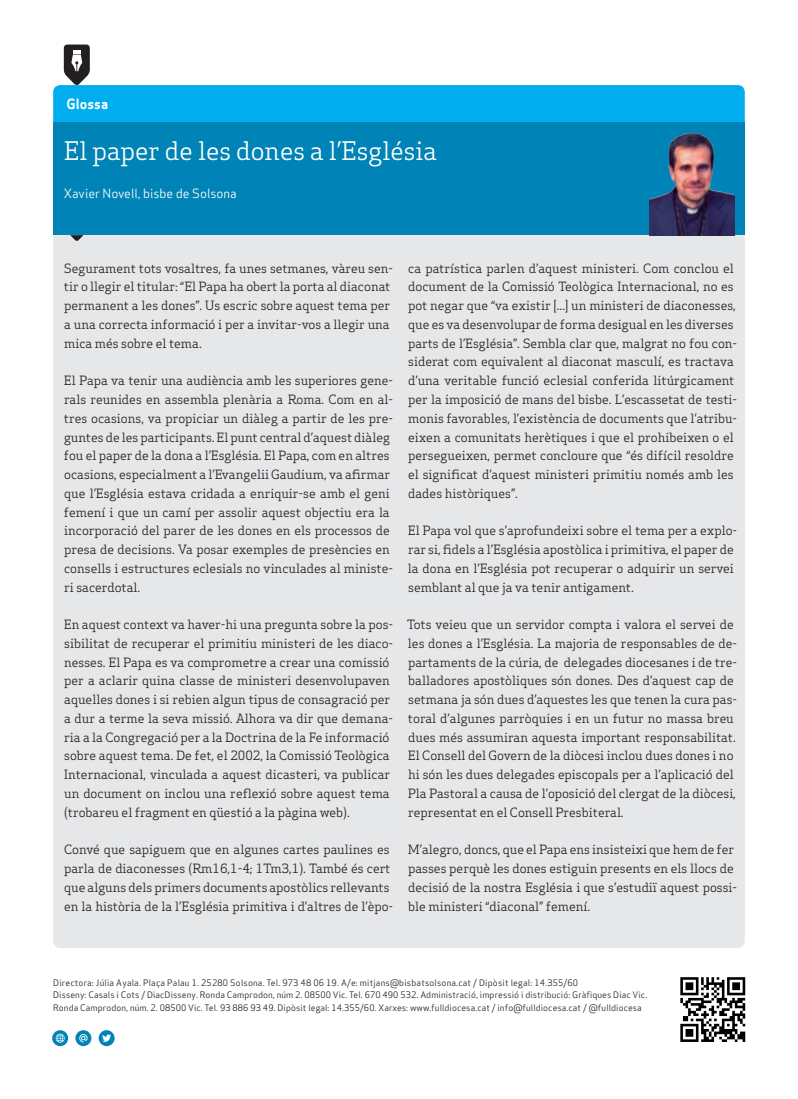
<style>
.page{position:relative;width:798px;height:1099px;background:#fff}
.page>*{position:absolute;margin:0;border:0;box-sizing:border-box;transform-origin:0 0}
.Subtitol_Secció{font:25px "Apex Serif";color:#fff}
.Titular_Secció_Petit{font:13.75px "Apex Sans Bold T";color:#fff}
.Text_General{font:12.5px/18.8px "Apex Serif";color:#231f20}
.Titulars{font:12.5px "Apex Sans Book T";color:#fff}
.Titulars-2{font:8.75px/12.5px "Apex Sans Book T";letter-spacing:.01em;color:#231f20}
</style>
<div class="page">
<div style="left:53px;top:235px;width:691px;height:713px;background:#e6e7e9"></div>
<img style="left:680px;top:977px;width:66px;height:65px">
<svg style="left:52px;top:1030px;width:16px;height:16px"></svg>
<svg style="left:56px;top:1033px;width:9px;height:9px"></svg>
<svg style="left:75px;top:1030px;width:16px;height:16px"></svg>
<svg style="left:79px;top:1033px;width:9px;height:9px"></svg>
<svg style="left:99px;top:1030px;width:16px;height:16px"></svg>
<svg style="left:102px;top:1034px;width:9px;height:8px"></svg>
<div style="left:53px;top:123px;width:691px;height:112px;background:#0083b6"></div>
<svg style="left:53px;top:45px;width:691px;height:78px"></svg>
<img style="left:649px;top:133px;width:84px;height:102px">
<svg style="left:70px;top:235px;width:13px;height:7px"></svg>
<p class="Titular_Secció_Petit" style="left:67px;top:95px;width:43px">Glossa</p>
<p class="Subtitol_Secció" style="left:64px;top:135px;width:374px">El paper de les dones a l’Església</p>
<p class="Titulars" style="left:64px;top:185px;width:174px">Xavier Novell, bisbe de Solsona</p>
<p class="Text_General" style="left:64px;top:258px;width:330px">Segurament tots vosaltres, fa unes setmanes, vàreu sen&shy;tir o llegir el titular: “El Papa ha obert la porta al diaconat permanent a les dones”. Us escric sobre aquest tema per a una correcta informació i per a invitar-vos a llegir una mica més sobre el tema.</p>
<p class="Text_General" style="left:64px;top:371px;width:331px">El Papa va tenir una audiència amb les superiores gene&shy;rals reunides en assembla plenària a Roma. Com en al&shy;tres ocasions, va propiciar un diàleg a partir de les pre&shy;guntes de les participants. El punt central d’aquest diàleg fou el paper de la dona a l’Església. El Papa, com en altres ocasions, especialment a l’Evangelii Gaudium, va afirmar que l’Església estava cridada a enriquir-se amb el geni femení i que un camí per assolir aquest objectiu era la incorporació del parer de les dones en els processos de presa de decisions. Va posar exemples de presències en consells i estructures eclesials no vinculades al ministe&shy;ri sacerdotal.</p>
<p class="Text_General" style="left:64px;top:615px;width:331px">En aquest context va haver-hi una pregunta sobre la pos&shy;sibilitat de recuperar el primitiu ministeri de les diaco&shy;nesses. El Papa es va comprometre a crear una comissió per a aclarir quina classe de ministeri desenvolupaven aquelles dones i si rebien algun tipus de consagració per a dur a terme la seva missió. Alhora va dir que demana&shy;ria a la Congregació per a la Doctrina de la Fe informació sobre aquest tema. De fet, el 2002, la Comissió Teològica Internacional, vinculada a aquest dicasteri, va publicar un document on inclou una reflexió sobre aquest tema (trobareu el fragment en qüestió a la pàgina web).</p>
<p class="Text_General" style="left:64px;top:840px;width:330px">Convé que sapiguem que en algunes cartes paulines es parla de diaconesses (Rm16,1-4; 1Tm3,1). També és cert que alguns dels primers documents apostòlics rellevants en la història de la l’Església primitiva i d’altres de l’èpo-</p>
<p class="Text_General" style="left:408px;top:258px;width:330px">ca patrística parlen d’aquest ministeri. Com conclou el document de la Comissió Teològica Internacional, no es pot negar que “va existir [...] un ministeri de diaconesses, que es va desenvolupar de forma desigual en les diverses parts de l’Església”. Sembla clar que, malgrat no fou con&shy;siderat com equivalent al diaconat masculí, es tractava d’una veritable funció eclesial conferida litúrgicament per la imposició de mans del bisbe. L’escassetat de testi&shy;monis favorables, l’existència de documents que l’atribu&shy;eixen a comunitats herètiques i que el prohibeixen o el persegueixen, permet concloure que “és difícil resoldre el significat d’aquest ministeri primitiu només amb les dades històriques”.</p>
<p class="Text_General" style="left:408px;top:521px;width:330px">El Papa vol que s’aprofundeixi sobre el tema per a explo&shy;rar si, fidels a l’Església apostòlica i primitiva, el paper de la dona en l’Església pot recuperar o adquirir un servei semblant al que ja va tenir antigament.</p>
<p class="Text_General" style="left:407px;top:615px;width:331px">Tots veieu que un servidor compta i valora el servei de les dones a l’Església. La majoria de responsables de de&shy;partaments de la cúria, de delegades diocesanes i de tre&shy;balladores apostòliques són dones. Des d’aquest cap de setmana ja són dues d’aquestes les que tenen la cura pas&shy;toral d’algunes parròquies i en un futur no massa breu dues més assumiran aquesta important responsabilitat.<br>El Consell del Govern de la diòcesi inclou dues dones i no hi són les dues delegades episcopals per a l’aplicació del Pla Pastoral a causa de l’oposició del clergat de la diòcesi, representat en el Consell Presbiteral.</p>
<p class="Text_General" style="left:408px;top:840px;width:330px">M’alegro, doncs, que el Papa ens insisteixi que hem de fer passes perquè les dones estiguin presents en els llocs de decisió de la nostra Església i que s’estudiï aquest possi&shy;ble ministeri “diaconal” femení.</p>
<p class="Titulars-2" style="left:53px;top:976px;width:526px">Directora: Júlia Ayala. Plaça Palau 1. 25280 Solsona. Tel. 973 48 06 19. A/e: mitjans@bisbatsolsona.cat / Dipòsit legal: 14.355/60</p>
<p class="Titulars-2" style="left:53px;top:988px;width:595px">Disseny: Casals i Cots / DiacDisseny. Ronda Camprodon, núm 2. 08500 Vic. Tel. 670 490 532. Administració, impressió i distribució: Gràfiques Diac Vic.<br>Ronda Camprodon, núm. 2. 08500 Vic. Tel. 93 886 93 49. Dipòsit legal: 14.355/60. Xarxes: www.fulldiocesa.cat / info@fulldiocesa.cat / @fulldiocesa</p>
</div>
